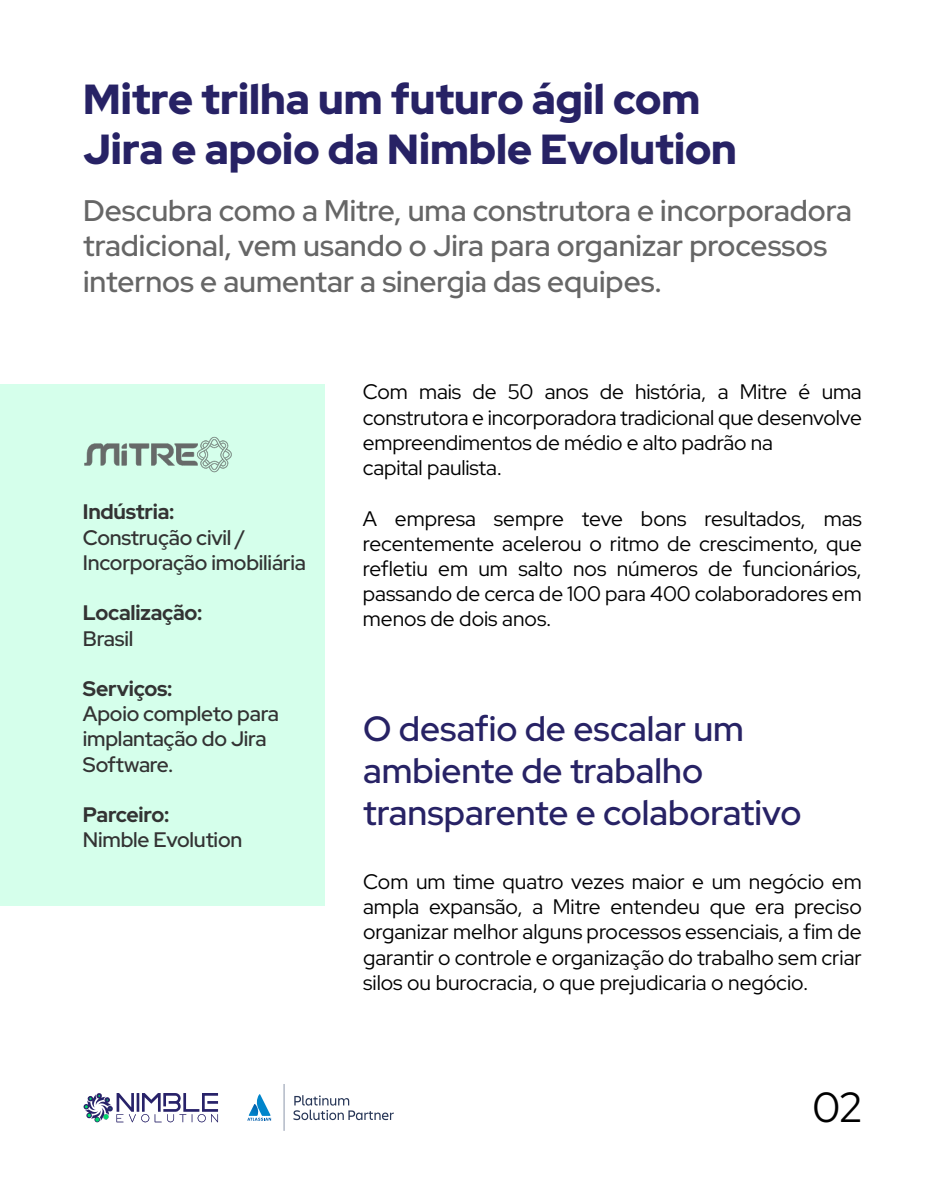
<style>
.page{position:relative;width:945px;height:1182px;background:#fff}
.page>*{position:absolute;margin:0;border:0;box-sizing:border-box;transform-origin:0 0}
.t1{font:900 42px/50.4px "Red Hat Display";color:#272265}
.t2{font:42px "Red Hat Display";color:#000}
.t3{font:500 35px/42px "Red Hat Display";color:#272265}
.t4{font:500 29.75px/35.7px "Red Hat Display";color:#666}
.t5{font:21px/25.2px "Red Hat Display";letter-spacing:-.005em;color:#000;text-align:justify}
.t6{font:600 21px/25.2px "Red Hat Display";letter-spacing:-.01em;color:#333}
.t7{font:700 21px "Red Hat Display";letter-spacing:-.01em;color:#333}
</style>
<div class="page">
<div style="left:0;top:384px;width:325px;height:521px;background:#d5ffeb"></div>
<svg style="left:83px;top:1093px;width:135px;height:29px"></svg>
<hr style="left:284px;top:1083px;width:1px;height:47px;background:#8c96aa">
<svg style="left:247px;top:1094px;width:24px;height:26px"></svg>
<svg style="left:294px;top:1095px;width:100px;height:24px"></svg>
<img style="left:84px;top:436px;width:148px;height:36px">
<h1 class="t1" style="left:83px;top:73px;width:655px">Mitre trilha um futuro ágil com<br>Jira e apoio da Nimble Evolution</h1>
<h3 class="t4" style="left:83px;top:191px;width:770px">Descubra como a Mitre, uma construtora e incorporadora tradicional, vem usando o Jira para organizar processos internos e aumentar a sinergia das equipes.</h3>
<p class="t7" style="left:83px;top:498px;width:93px">Indústria:</p>
<p class="t6" style="left:83px;top:524px;width:225px">Construção civil /<br>Incorporação imobiliária</p>
<p class="t7" style="left:83px;top:599px;width:121px">Localização:</p>
<p class="t6" style="left:83px;top:625px;width:52px">Brasil</p>
<p class="t7" style="left:83px;top:675px;width:91px">Serviços:</p>
<p class="t6" style="left:83px;top:700px;width:198px">Apoio completo para implantação do Jira<br>Software.</p>
<p class="t7" style="left:83px;top:801px;width:88px">Parceiro:</p>
<p class="t6" style="left:83px;top:826px;width:161px">Nimble Evolution</p>
<p class="t5" style="left:363px;top:379px;width:501px;text-align:left">Com mais de 50 anos de história, a Mitre é uma construtora e incorporadora tradicional que desenvolve empreendimentos de médio e alto padrão na<br>capital paulista.</p>
<p class="t5" style="left:363px;top:505px;width:501px">A empresa sempre teve bons resultados, mas recentemente acelerou o ritmo de crescimento, que refletiu em um salto nos números de funcionários, passando de cerca de 100 para 400 colaboradores em menos de dois anos.</p>
<h2 class="t3" style="left:363px;top:707px;width:440px">O desafio de escalar um ambiente de trabalho transparente e colaborativo</h2>
<p class="t5" style="left:363px;top:868px;width:500px">Com um time quatro vezes maior e um negócio em ampla expansão, a Mitre entendeu que era preciso organizar melhor alguns processos essenciais, a fim de garantir o controle e organização do trabalho sem criar silos ou burocracia, o que prejudicaria o negócio.</p>
<h1 class="t2" style="left:813px;top:1079px;width:51px">02</h1>
</div>
